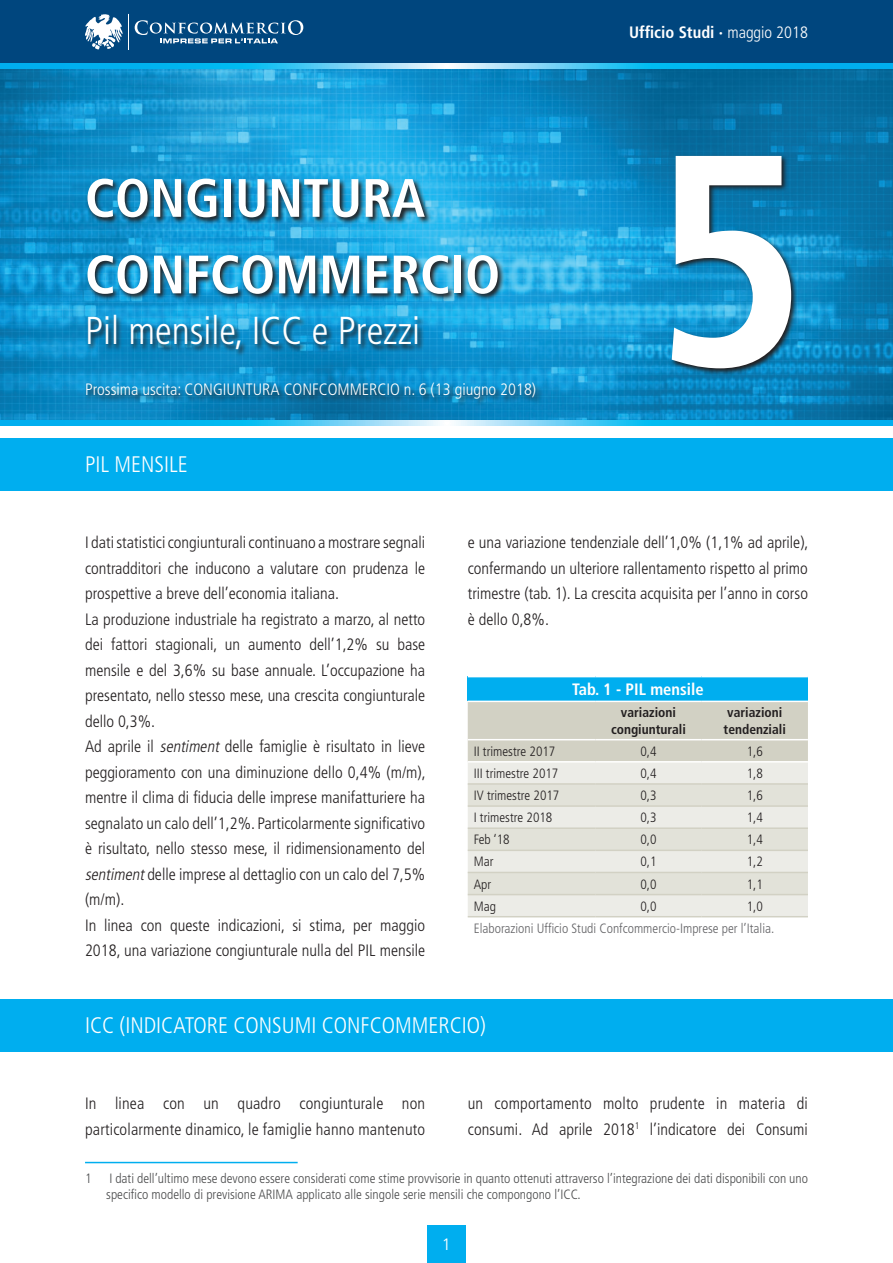
<style>
.page{position:relative;width:893px;height:1263px;background:#fff}
.page>*{position:absolute;margin:0;border:0;box-sizing:border-box;transform-origin:0 0}
.t1{font:700 condensed 300px "Frutiger LT Std";color:#fff}
.t2{font:700 condensed 54px/76.5px "Frutiger LT Std";color:#fff}
.t3{font:300 condensed 39px "Frutiger LT Std";color:#fff}
.t4{font:300 condensed 22.5px "Frutiger LT Std";color:#fff}
.t5{font:300 condensed 16.5px/25.5px "Frutiger LT Std";color:#231f20}
.t6{font:300 condensed 16.5px "Frutiger LT Std";color:#fff}
.t7{font:700 condensed 16.5px "Frutiger LT Std";color:#fff}
.t8{font:300 16.5px "Frutiger LT Std";color:#fff}
.t9{font:300 condensed 13.5px/16.2px "Frutiger LT Std";color:#4b4c4d}
.t10{font:300 condensed 13.5px "Frutiger LT Std";color:#231f20}
.t11{font:300 condensed 13.5px "Frutiger LT Std";color:#636366}
.t12{font:700 condensed 13.5px/16.2px "Frutiger LT Std";color:#231f20;text-align:center}
.s1{font-weight:300}
.s2{font-style:italic}
</style>
<div class="page">
<img style="left:0;top:68px;width:893px;height:353px">
<svg style="left:85px;top:177px;width:458px;height:229px;background:#1b8bbc"></svg>
<svg style="left:670px;top:155px;width:128px;height:221px;background:#195674"></svg>
<div style="left:0;top:0;width:893px;height:68px;background:#00467e"></div>
<svg style="left:135px;top:20px;width:168px;height:23px"></svg>
<svg style="left:85px;top:14px;width:44px;height:36px"></svg>
<svg style="left:0;top:64px;width:893px;height:4px;background:#38c2f2"></svg>
<svg style="left:0;top:421px;width:893px;height:4px;background:#38c2f2"></svg>
<div style="left:0;top:438px;width:893px;height:52px;background:#00aeef"></div>
<hr style="left:85px;top:1162px;width:213px;height:1px;background:#00aeef">
<div style="left:0;top:999px;width:893px;height:52px;background:#00aeef"></div>
<div style="left:468px;top:677px;width:340px;height:24px;background:#00aeef"></div>
<div style="left:468px;top:702px;width:340px;height:59px;background:#d2d1c4"></div>
<div style="left:468px;top:762px;width:340px;height:154px;background:#ecece7"></div>
<svg style="left:468px;top:785px;width:340px;height:109px;background:#e5e5de"></svg>
<hr style="left:468px;top:783px;width:127px;height:2px;background:#d2d1c4">
<hr style="left:595px;top:783px;width:107px;height:2px;background:#d2d1c4">
<hr style="left:702px;top:783px;width:106px;height:2px;background:#d2d1c4">
<hr style="left:468px;top:805px;width:127px;height:2px;background:#d2d1c4">
<hr style="left:595px;top:805px;width:107px;height:2px;background:#d2d1c4">
<hr style="left:702px;top:805px;width:106px;height:2px;background:#d2d1c4">
<hr style="left:468px;top:827px;width:127px;height:2px;background:#d2d1c4">
<hr style="left:595px;top:827px;width:107px;height:2px;background:#d2d1c4">
<hr style="left:702px;top:827px;width:106px;height:2px;background:#d2d1c4">
<hr style="left:468px;top:849px;width:127px;height:2px;background:#d2d1c4">
<hr style="left:595px;top:849px;width:107px;height:2px;background:#d2d1c4">
<hr style="left:702px;top:849px;width:106px;height:2px;background:#d2d1c4">
<hr style="left:468px;top:872px;width:127px;height:1px;background:#d2d1c4">
<hr style="left:595px;top:872px;width:107px;height:1px;background:#d2d1c4">
<hr style="left:702px;top:872px;width:106px;height:1px;background:#d2d1c4">
<hr style="left:468px;top:894px;width:127px;height:1px;background:#d2d1c4">
<hr style="left:595px;top:894px;width:107px;height:1px;background:#d2d1c4">
<hr style="left:702px;top:894px;width:106px;height:1px;background:#d2d1c4">
<hr style="left:468px;top:916px;width:127px;height:1px;background:#d2d1c4">
<hr style="left:595px;top:916px;width:107px;height:1px;background:#d2d1c4">
<hr style="left:702px;top:916px;width:106px;height:1px;background:#d2d1c4">
<hr style="left:468px;top:739px;width:127px;height:1px;background:#fff">
<hr style="left:595px;top:739px;width:107px;height:1px;background:#fff">
<hr style="left:702px;top:739px;width:106px;height:1px;background:#fff">
<div style="left:427px;top:1225px;width:39px;height:38px;background:#00aeef"></div>
<h2 class="t2" style="left:85px;top:160px;width:417px">CONGIUNTURA<br>CONFCOMMERCIO</h2>
<h3 class="t3" style="left:85px;top:309px;width:337px">Pil mensile, ICC e Prezzi</h3>
<p class="t6" style="left:85px;top:380px;width:453px">Prossima uscita: CONGIUNTURA CONFCOMMERCIO n. 6 (13 giugno 2018)</p>
<h3 class="t4" style="left:85px;top:451px;width:104px">PIL MENSILE</h3>
<p class="t7" style="left:629px;top:23px;width:180px">Ufficio Studi · <span class="s1">maggio 2018</span></p>
<h1 class="t1" style="left:652px;top:83px;width:157px">5</h1>
<p class="t5" style="left:85px;top:530px;width:342px">I dati statistici congiunturali continuano a mostrare segnali contradditori che inducono a valutare con prudenza le prospettive a breve dell’economia italiana.<br>La produzione industriale ha registrato a marzo, al netto dei fattori stagionali, un aumento dell’1,2% su base mensile e del 3,6% su base annuale. L’occupazione ha presentato, nello stesso mese, una crescita congiunturale dello 0,3%.<br>Ad aprile il <span class="s2">sentiment</span> delle famiglie è risultato in lieve peggioramento con una diminuzione dello 0,4% (m/m), mentre il clima di fiducia delle imprese manifatturiere ha segnalato un calo dell’1,2%. Particolarmente significativo è risultato, nello stesso mese, il ridimensionamento del <span class="s2">sentiment</span>delle imprese al dettaglio con un calo del 7,5% (m/m).<br>In linea con queste indicazioni, si stima, per maggio 2018, una variazione congiunturale nulla del PIL mensile</p>
<p class="t5" style="left:468px;top:530px;width:342px;text-align:justify">e una variazione tendenziale dell’1,0% (1,1% ad aprile), confermando un ulteriore rallentamento rispetto al primo trimestre (tab. 1). La crescita acquisita per l’anno in corso è dello 0,8%.</p>
<p class="t7" style="left:572px;top:679px;width:133px">Tab. 1 - PIL mensile</p>
<p class="t12" style="left:611px;top:705px;width:76px">variazioni congiunturali</p>
<p class="t12" style="left:724px;top:705px;width:64px;text-align:left">variazioni tendenziali</p>
<p class="t10" style="left:474px;top:743px;width:83px">II trimestre 2017</p>
<p class="t10" style="left:640px;top:743px;width:18px">0,4</p>
<p class="t10" style="left:747px;top:743px;width:18px">1,6</p>
<p class="t10" style="left:474px;top:766px;width:86px">III trimestre 2017</p>
<p class="t10" style="left:640px;top:766px;width:18px">0,4</p>
<p class="t10" style="left:747px;top:766px;width:18px">1,8</p>
<p class="t10" style="left:474px;top:788px;width:87px">IV trimestre 2017</p>
<p class="t10" style="left:640px;top:788px;width:18px">0,3</p>
<p class="t10" style="left:747px;top:788px;width:18px">1,6</p>
<p class="t10" style="left:474px;top:810px;width:80px">I trimestre 2018</p>
<p class="t10" style="left:640px;top:810px;width:18px">0,3</p>
<p class="t10" style="left:747px;top:810px;width:18px">1,4</p>
<p class="t10" style="left:474px;top:832px;width:37px">Feb ‘18</p>
<p class="t10" style="left:640px;top:832px;width:18px">0,0</p>
<p class="t10" style="left:747px;top:832px;width:18px">1,4</p>
<p class="t10" style="left:474px;top:854px;width:21px">Mar</p>
<p class="t10" style="left:640px;top:854px;width:18px">0,1</p>
<p class="t10" style="left:747px;top:854px;width:18px">1,2</p>
<p class="t10" style="left:474px;top:876px;width:19px">Apr</p>
<p class="t10" style="left:640px;top:876px;width:18px">0,0</p>
<p class="t10" style="left:747px;top:876px;width:18px">1,1</p>
<p class="t10" style="left:474px;top:898px;width:24px">Mag</p>
<p class="t10" style="left:640px;top:898px;width:18px">0,0</p>
<p class="t10" style="left:747px;top:898px;width:18px">1,0</p>
<p class="t11" style="left:474px;top:920px;width:302px">Elaborazioni Ufficio Studi Confcommercio-Imprese per l’Italia.</p>
<h3 class="t4" style="left:85px;top:1012px;width:402px">ICC (INDICATORE CONSUMI CONFCOMMERCIO)</h3>
<p class="t5" style="left:85px;top:1091px;width:342px">In linea con un quadro congiunturale non particolarmente dinamico, le famiglie hanno mantenuto</p>
<p class="t5" style="left:468px;top:1091px;width:342px">un comportamento molto prudente in materia di consumi. Ad aprile 2018<sup>1</sup> l’indicatore dei Consumi</p>
<p class="t9" style="left:85px;top:1170px;width:8px">1</p>
<p class="t9" style="left:106px;top:1170px;width:703px">I dati dell’ultimo mese devono essere considerati come stime provvisorie in quanto ottenuti attraverso l’integrazione dei dati disponibili con uno specifico modello di previsione ARIMA applicato alle singole serie mensili che compongono l’ICC.</p>
<p class="t8" style="left:442px;top:1235px;width:11px">1</p>
</div>
